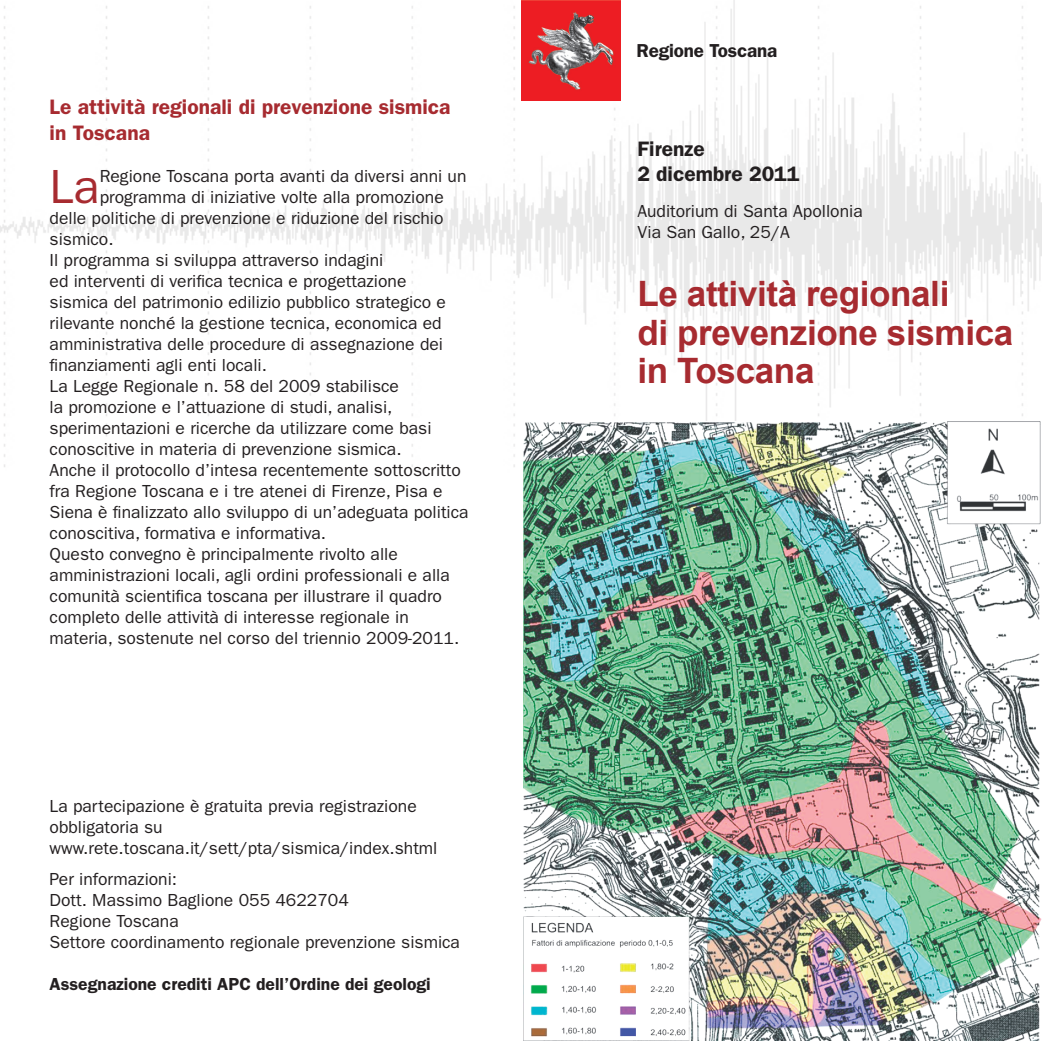
<style>
.page{position:relative;width:1042px;height:1042px;background:#fff}
.page>*{position:absolute;margin:0;border:0;box-sizing:border-box;transform-origin:0 0}
.Normale{font:48.12px "ITC Franklin Gothic Std";color:#a72b30}
.Normale-2{font:700 35px "Arial";letter-spacing:-.01em;color:#a72b30}
.Normale-3{font:600 21px "ITC Franklin Gothic Std";color:#a72b30}
.Normale-4{font:600 21px "ITC Franklin Gothic Std";color:#231f20}
.t1{font:600 18.9px "Franklin Gothic";letter-spacing:-.01em;color:#231f20}
.Normale-5{font:17.5px/21px "ITC Franklin Gothic Std";color:#231f20}
.Normale-6{font:600 17.5px "ITC Franklin Gothic Std";color:#231f20}
</style>
<div class="page">
<img style="left:0;top:0;width:1042px;height:467px">
<img style="left:523px;top:421px;width:519px;height:619px">
<img style="left:521px;top:0;width:100px;height:100px">
<p class="Normale-3" style="left:50px;top:95px;width:402px">Le attività regionali di prevenzione sismica</p>
<p class="Normale-3" style="left:50px;top:120px;width:102px">in Toscana</p>
<p class="Normale" style="left:50px;top:159px;width:52px">La</p>
<p class="Normale-5" style="left:100px;top:165px;width:368px">Regione Toscana porta avanti da diversi anni un</p>
<p class="Normale-5" style="left:100px;top:186px;width:346px">programma di iniziative volte alla promozione</p>
<p class="Normale-5" style="left:50px;top:207px;width:395px">delle politiche di prevenzione e riduzione del rischio</p>
<p class="Normale-5" style="left:50px;top:228px;width:66px">sismico.</p>
<p class="Normale-5" style="left:50px;top:249px;width:398px">Il programma si sviluppa attraverso indagini<br>ed interventi di verifica tecnica e progettazione sismica del patrimonio edilizio pubblico strategico e rilevante nonché la gestione tecnica, economica ed amministrativa delle procedure di assegnazione dei finanziamenti agli enti locali.</p>
<p class="Normale-5" style="left:50px;top:375px;width:383px">La Legge Regionale n. 58 del 2009 stabilisce<br>la promozione e l’attuazione di studi, analisi, sperimentazioni e ricerche da utilizzare come basi conoscitive in materia di prevenzione sismica.</p>
<p class="Normale-5" style="left:50px;top:459px;width:420px">Anche il protocollo d’intesa recentemente sottoscritto fra Regione Toscana e i tre atenei di Firenze, Pisa e Siena è finalizzato allo sviluppo di un’adeguata politica conoscitiva, formativa e informativa.</p>
<p class="Normale-5" style="left:50px;top:543px;width:411px">Questo convegno è principalmente rivolto alle amministrazioni locali, agli ordini professionali e alla comunità scientifica toscana per illustrare il quadro completo delle attività di interesse regionale in materia, sostenute nel corso del triennio 2009-2011.</p>
<p class="Normale-5" style="left:50px;top:795px;width:369px">La partecipazione è gratuita previa registrazione obbligatoria su</p>
<p class="Normale-5" style="left:50px;top:837px;width:389px">www.rete.toscana.it/sett/pta/sismica/index.shtml</p>
<p class="Normale-5" style="left:50px;top:868px;width:129px">Per informazioni:</p>
<p class="Normale-5" style="left:50px;top:889px;width:301px">Dott. Massimo Baglione 055 4622704</p>
<p class="Normale-5" style="left:50px;top:910px;width:131px">Regione Toscana</p>
<p class="Normale-5" style="left:50px;top:931px;width:412px">Settore coordinamento regionale prevenzione sismica</p>
<p class="Normale-6" style="left:50px;top:973px;width:383px">Assegnazione crediti APC dell’Ordine dei geologi</p>
<p class="t1" style="left:636px;top:39px;width:142px">Regione Toscana</p>
<p class="Normale-4" style="left:637px;top:136px;width:69px">Firenze</p>
<p class="Normale-4" style="left:637px;top:161px;width:164px">2 dicembre 2011</p>
<p class="Normale-5" style="left:637px;top:200px;width:227px">Auditorium di Santa Apollonia</p>
<p class="Normale-5" style="left:637px;top:221px;width:154px">Via San Gallo, 25/A</p>
<p class="Normale-2" style="left:637px;top:271px;width:313px">Le attività regionali</p>
<p class="Normale-2" style="left:637px;top:309px;width:377px">di prevenzione sismica</p>
<p class="Normale-2" style="left:637px;top:348px;width:179px">in Toscana</p>
</div>
